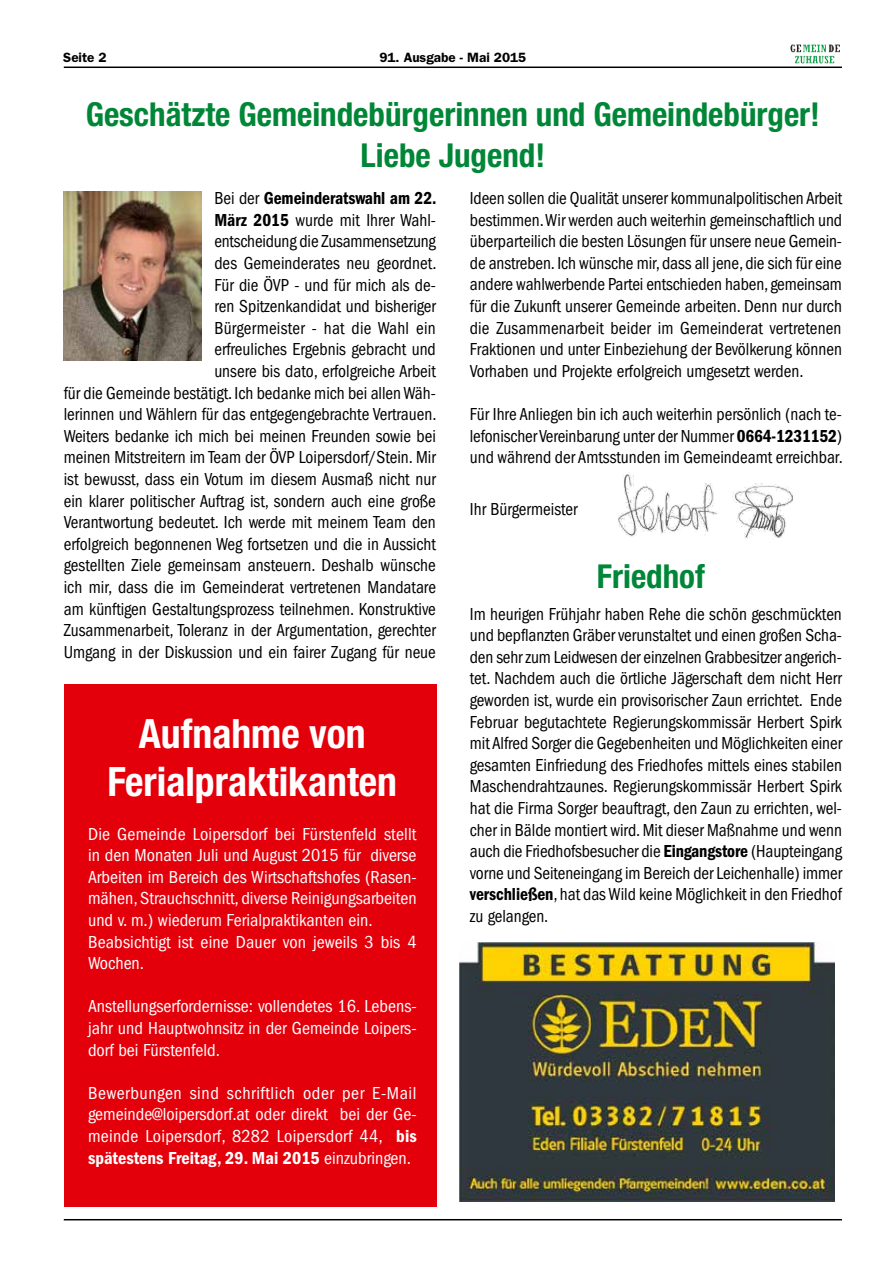
<style>
.page{position:relative;width:893px;height:1263px;background:#fff}
.page>*{position:absolute;margin:0;border:0;box-sizing:border-box;transform-origin:0 0}
.t1{font:700 condensed 40.5px/48.6px "Helvetica Neue LT Std";color:#fff;text-align:center}
.t2{font:700 condensed 33px/40.5px "Helvetica Neue LT Std";color:#008637;text-align:center}
.t3{font:condensed 18px/21.6px "ITC Franklin Gothic Std";color:#000;text-align:justify;scale:.96 1}
.t4{font:condensed 18px/21.6px "ITC Franklin Gothic Std";color:#fff;text-align:justify}
.t5{font:18px "ITC Franklin Gothic Std Dm Cd";color:#fff}
.t6{font:18px "ITC Franklin Gothic Std Dm Cd";color:#000;scale:.96 1}
.t7{font:600 13.5px "ITC Franklin Gothic Std";color:#000}
.s1{font-family:"ITC Franklin Gothic Std";font-stretch:condensed}
.s2{font-family:"ITC Franklin Gothic Std Dm Cd";font-stretch:normal}
</style>
<div class="page">
<hr style="left:64px;top:67px;width:778px;height:1px;background:#000">
<img style="left:790px;top:44px;width:50px;height:19px">
<hr style="left:64px;top:1219px;width:778px;height:1px;background:#000">
<img style="left:64px;top:192px;width:138px;height:168px">
<div style="left:64px;top:684px;width:373px;height:522px;background:#e3000b"></div>
<img style="left:459px;top:943px;width:375px;height:259px">
<img style="left:618px;top:473px;width:174px;height:65px">
<p class="t7" style="left:63px;top:50px;width:45px">Seite 2</p>
<p class="t7" style="left:379px;top:50px;width:148px">91. Ausgabe - Mai 2015</p>
<h2 class="t2" style="left:86px;top:94px;width:736px">Geschätzte Gemeindebürgerinnen und Gemeindebürger!<br>Liebe Jugend!</h2>
<p class="t6" style="left:214px;top:188px;width:233px"><span class="s1">Bei der</span> Gemeinderatswahl am 22.</p>
<p class="t3" style="left:64px;top:209px;width:390px;text-align:right"><span class="s2">März 2015</span> wurde mit Ihrer Wahl-<br>entscheidung die Zusammensetzung<br>des Gemeinderates neu geordnet.<br>Für die ÖVP - und für mich als de-<br>ren Spitzenkandidat und bisheriger<br>Bürgermeister - hat die Wahl ein<br>erfreuliches Ergebnis gebracht und<br>unsere bis dato, erfolgreiche Arbeit<br>für die Gemeinde bestätigt. Ich bedanke mich bei allen Wäh&shy;lerinnen und Wählern für das entgegengebrachte Vertrauen.<br>Weiters bedanke ich mich bei meinen Freunden sowie bei meinen Mitstreitern im Team der ÖVP Loipersdorf/Stein. Mir ist bewusst, dass ein Votum im diesem Ausmaß nicht nur ein klarer politischer Auftrag ist, sondern auch eine große Verantwortung bedeutet. Ich werde mit meinem Team den erfolgreich begonnenen Weg fortsetzen und die in Aussicht gestellten Ziele gemeinsam ansteuern. Deshalb wünsche ich mir, dass die im Gemeinderat vertretenen Mandatare am künftigen Gestaltungsprozess teilnehmen. Konstruktive Zusammenarbeit, Toleranz in der Argumentation, gerechter Umgang in der Diskussion und ein fairer Zugang für neue</p>
<p class="t3" style="left:470px;top:187px;width:389px">Ideen sollen die Qualität unserer kommunalpolitischen Arbeit bestimmen. Wir werden auch weiterhin gemeinschaftlich und überparteilich die besten Lösungen für unsere neue Gemein&shy;de anstreben. Ich wünsche mir, dass all jene, die sich für eine andere wahlwerbende Partei entschieden haben, gemeinsam für die Zukunft unserer Gemeinde arbeiten. Denn nur durch die Zusammenarbeit beider im Gemeinderat vertretenen Fraktionen und unter Einbeziehung der Bevölkerung können Vorhaben und Projekte erfolgreich umgesetzt werden.</p>
<p class="t3" style="left:470px;top:403px;width:390px">Für Ihre Anliegen bin ich auch weiterhin persönlich (nach te&shy;lefonischer Vereinbarung unter der Nummer <span class="s2">0664-1231152</span>) und während der Amtsstunden im Gemeindeamt erreichbar.</p>
<p class="t3" style="left:470px;top:499px;width:114px">Ihr Bürgermeister</p>
<h2 class="t2" style="left:597px;top:555px;width:110px">Friedhof</h2>
<p class="t3" style="left:470px;top:603px;width:389px">Im heurigen Frühjahr haben Rehe die schön geschmückten und bepflanzten Gräber verunstaltet und einen großen Scha&shy;den sehr zum Leidwesen der einzelnen Grabbesitzer angerich&shy;tet. Nachdem auch die örtliche Jägerschaft dem nicht Herr geworden ist, wurde ein provisorischer Zaun errichtet. Ende Februar begutachtete Regierungskommissär Herbert Spirk mit Alfred Sorger die Gegebenheiten und Möglichkeiten einer gesamten Einfriedung des Friedhofes mittels eines stabilen Maschendrahtzaunes. Regierungskommissär Herbert Spirk hat die Firma Sorger beauftragt, den Zaun zu errichten, wel&shy;cher in Bälde montiert wird. Mit dieser Maßnahme und wenn auch die Friedhofsbesucher die <span class="s2">Eingangstore</span> (Haupteingang vorne und Seiteneingang im Bereich der Leichenhalle) immer <span class="s2">verschließen</span>, hat das Wild keine Möglichkeit in den Friedhof zu gelangen.</p>
<h1 class="t1" style="left:108px;top:708px;width:291px">Aufnahme von<br>Ferialpraktikanten</h1>
<p class="t4" style="left:88px;top:823px;width:330px;text-align:left">Die Gemeinde Loipersdorf bei Fürstenfeld stellt in den Monaten Juli und August 2015 für diverse Arbeiten im Bereich des Wirtschaftshofes (Rasen&shy;mähen, Strauchschnitt, diverse Reinigungsarbeiten und v. m.) wiederum Ferialpraktikanten ein.<br>Beabsichtigt ist eine Dauer von jeweils 3 bis 4<br>Wochen.</p>
<p class="t4" style="left:88px;top:996px;width:330px">Anstellungserfordernisse: vollendetes 16. Lebens&shy;jahr und Hauptwohnsitz in der Gemeinde Loipers&shy;dorf bei Fürstenfeld.</p>
<p class="t4" style="left:88px;top:1082px;width:330px">Bewerbungen sind schriftlich oder per E-Mail gemeinde@loipersdorf.at oder direkt bei der Ge&shy;meinde Loipersdorf, 8282 Loipersdorf 44, <span class="s2">bis</span></p>
<p class="t5" style="left:88px;top:1147px;width:325px">spätestens Freitag, 29. Mai 2015 <span class="s1">einzubringen.</span></p>
</div>
